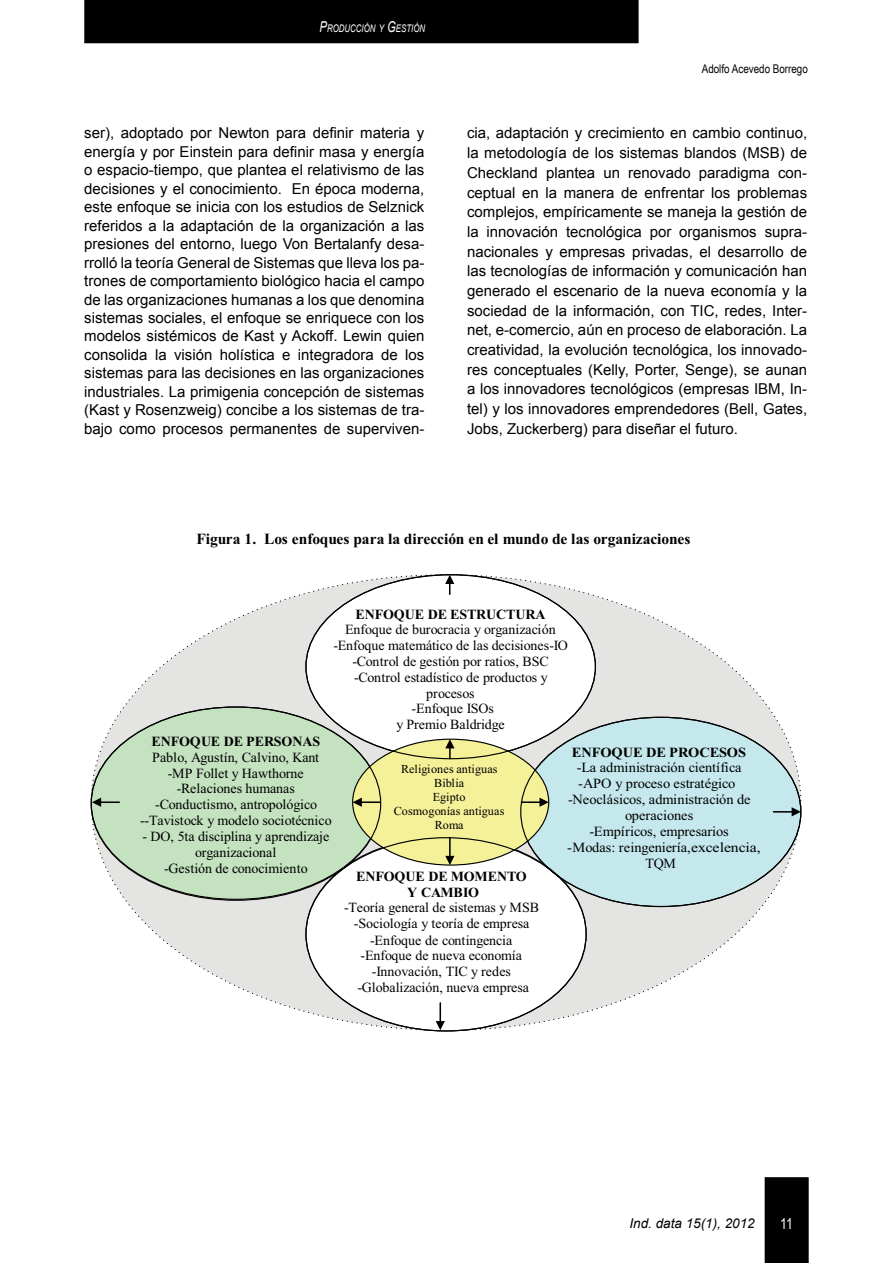
<style>
.page{position:relative;width:893px;height:1263px;background:#fff}
.page>*{position:absolute;margin:0;border:0;box-sizing:border-box;transform-origin:0 0}
.t1{font:700 15.45px "Times New Roman";color:#000}
.t2{font:15px/18.5px "Arial";color:#000;text-align:justify}
.t3{font:15px "Arial Narrow";color:#fff}
.t4{font:13.95px/15.8px "Times New Roman";color:#000;text-align:center}
.t5{font:700 13.95px "Times New Roman";letter-spacing:-.01em;color:#000}
.t6{font:italic 13.5px "Arial";color:#000}
.t7{font:12.15px/14.1px "Times New Roman";letter-spacing:.005em;color:#000;text-align:center}
.t8{font:12px "Arial Narrow";color:#000}
.t9{font:italic 10.5px "Arial";color:#fff;scale:.75 1}
.s1{font-size:15px}
.s2{font-weight:700}
</style>
<div class="page">
<div style="left:765px;top:1177px;width:44px;height:86px;background:#000"></div>
<div style="left:84px;top:0;width:555px;height:43px;background:#000"></div>
<svg style="left:90px;top:574px;width:712px;height:458px"></svg>
<svg style="left:445px;top:838px;width:9px;height:27px"></svg>
<svg style="left:445px;top:739px;width:9px;height:20px"></svg>
<hr style="left:360px;top:801px;width:20px;height:2px;background:#000">
<svg style="left:353px;top:798px;width:9px;height:9px"></svg>
<hr style="left:521px;top:801px;width:20px;height:2px;background:#000">
<svg style="left:539px;top:798px;width:10px;height:9px"></svg>
<svg style="left:92px;top:798px;width:27px;height:9px"></svg>
<svg style="left:445px;top:575px;width:9px;height:19px"></svg>
<hr style="left:773px;top:811px;width:20px;height:2px;background:#000">
<svg style="left:792px;top:807px;width:9px;height:9px"></svg>
<svg style="left:436px;top:1003px;width:9px;height:27px"></svg>
<p class="t9" style="left:320px;top:22px;width:142px"><span class="s1">P</span>RODUCCIÓN Y <span class="s1">G</span>ESTIÓN</p>
<p class="t8" style="left:702px;top:59px;width:108px">Adolfo Acevedo Borrego</p>
<p class="t2" style="left:84px;top:124px;width:342px">ser), adoptado por Newton para definir materia y energía y por Einstein para definir masa y energía o espacio-tiempo, que plantea el relativismo de las decisiones y el conocimiento. En época moderna, este enfoque se inicia con los estudios de Selznick referidos a la adaptación de la organización a las presiones del entorno, luego Von Bertalanfy desa&shy;rrolló la teoría General de Sistemas que lleva los pa&shy;trones de comportamiento biológico hacia el campo de las organizaciones humanas a los que denomina sistemas sociales, el enfoque se enriquece con los modelos sistémicos de Kast y Ackoff. Lewin quien consolida la visión holística e integradora de los sistemas para las decisiones en las organizaciones industriales. La primigenia concepción de sistemas (Kast y Rosenzweig) concibe a los sistemas de tra&shy;bajo como procesos permanentes de superviven-</p>
<p class="t2" style="left:467px;top:124px;width:342px;line-height:19.6px">cia, adaptación y crecimiento en cambio continuo, la metodología de los sistemas blandos (MSB) de Checkland plantea un renovado paradigma con&shy;ceptual en la manera de enfrentar los problemas complejos, empíricamente se maneja la gestión de la innovación tecnológica por organismos supra&shy;nacionales y empresas privadas, el desarrollo de las tecnologías de información y comunicación han generado el escenario de la nueva economía y la sociedad de la información, con TIC, redes, Inter&shy;net, e-comercio, aún en proceso de elaboración. La creatividad, la evolución tecnológica, los innovado&shy;res conceptuales (Kelly, Porter, Senge), se aunan a los innovadores tecnológicos (empresas IBM, In&shy;tel) y los innovadores emprendedores (Bell, Gates, Jobs, Zuckerberg) para diseñar el futuro.</p>
<p class="t1" style="left:196px;top:528px;width:496px">Figura 1. Los enfoques para la dirección en el mundo de las organizaciones</p>
<p class="t4" style="left:333px;top:606px;width:236px"><span class="s2">ENFOQUE DE ESTRUCTURA<br></span>Enfoque de burocracia y organización -Enfoque matemático de las decisiones-IO -Control de gestión por ratios, BSC -Control estadístico de productos y procesos<br>-Enfoque ISOs<br>y Premio Baldridge</p>
<p class="t4" style="left:140px;top:733px;width:193px"><span class="s2">ENFOQUE DE PERSONAS<br></span>Pablo, Agustín, Calvino, Kant -MP Follet y Hawthorne -Relaciones humanas -Conductismo, antropológico --Tavistock y modelo sociotécnico</p>
<p class="t4" style="left:142px;top:828px;width:188px">- DO, 5ta disciplina y aprendizaje organizacional<br>-Gestión de conocimiento</p>
<p class="t7" style="left:394px;top:762px;width:112px">Religiones antiguas<br>Biblia<br>Egipto<br>Cosmogonías antiguas<br>Roma</p>
<p class="t4" style="left:344px;top:868px;width:197px"><span class="s2">ENFOQUE DE MOMENTO<br>Y CAMBIO<br></span>-Teoría general de sistemas y MSB -Sociología y teoría de empresa -Enfoque de contingencia -Enfoque de nueva economía -Innovación, TIC y redes -Globalización, nueva empresa</p>
<p class="t5" style="left:572px;top:742px;width:176px">ENFOQUE DE PROCESOS</p>
<p class="t4" style="left:577px;top:759px;width:166px">-La administración científica</p>
<p class="t4" style="left:578px;top:775px;width:159px">-APO y proceso estratégico</p>
<p class="t4" style="left:568px;top:791px;width:184px">-Neoclásicos, administración de</p>
<p class="t4" style="left:625px;top:807px;width:70px">operaciones</p>
<p class="t4" style="left:589px;top:823px;width:141px">-Empíricos, empresarios</p>
<p class="t4" style="left:567px;top:839px;width:195px">-Modas: reingeniería, excelencia,</p>
<p class="t4" style="left:645px;top:856px;width:32px">TQM</p>
<p class="t6" style="left:629px;top:1215px;width:127px">Ind. data 15(1), 2012</p>
<p class="t3" style="left:780px;top:1213px;width:14px">11</p>
</div>
